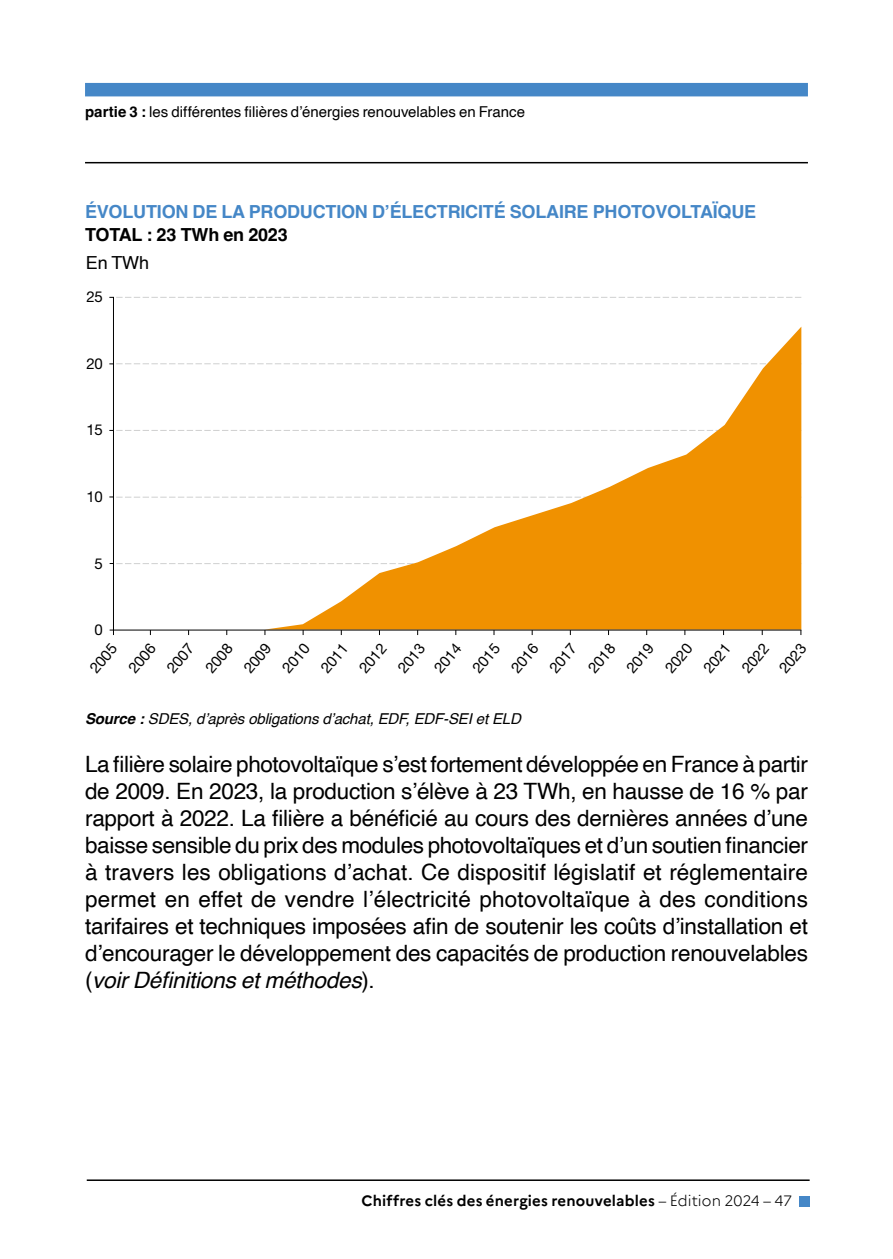
<style>
.page{position:relative;width:893px;height:1259px;background:#fff}
.page>*{position:absolute;margin:0;border:0;box-sizing:border-box;transform-origin:0 0}
.t1{font:22.5px/27px "Helvetica";letter-spacing:-.01em;color:#000;text-align:justify}
.t2{font:700 18px "Helvetica";letter-spacing:-.01em;color:#4587c7}
.t3{font:700 18px "Helvetica";letter-spacing:-.01em;color:#000}
.t4{font:18px "Helvetica";color:#000}
.t5{font:15px "Helvetica Neue LT Std";letter-spacing:-.01em;color:#000}
.t6{font:15px "Helvetica";color:#000}
.t7{font:italic 15px "Helvetica";letter-spacing:-.01em;color:#000}
.t8{font:700 15px "Marianne";letter-spacing:.015em;color:#000}
.s1{font-weight:700}
.s2{font-style:italic}
.s3{font-weight:300}
</style>
<div class="page">
<div style="left:85px;top:83px;width:723px;height:13px;background:#4587c7"></div>
<hr style="left:85px;top:162px;width:723px;height:1px;background:#000">
<hr style="left:87px;top:1179px;width:723px;height:2px;background:#000">
<div style="left:799px;top:1195px;width:11px;height:11px;background:#4587c7"></div>
<svg style="left:110px;top:563px;width:154px;height:1px"></svg>
<svg style="left:109px;top:496px;width:155px;height:2px"></svg>
<svg style="left:109px;top:430px;width:155px;height:1px"></svg>
<svg style="left:109px;top:363px;width:155px;height:1px"></svg>
<svg style="left:109px;top:297px;width:692px;height:1px"></svg>
<hr style="left:113px;top:297px;width:1px;height:338px;background:#000">
<svg style="left:266px;top:327px;width:535px;height:302px"></svg>
<hr style="left:110px;top:629px;width:691px;height:1px;background:#000">
<p class="t6" style="left:85px;top:100px;width:442px"><span class="s1">partie 3 :</span> les différentes filières d’énergies renouvelables en France</p>
<p class="t2" style="left:85px;top:201px;width:673px">ÉVOLUTION DE LA PRODUCTION DʼÉLECTRICITÉ SOLAIRE PHOTOVOLTAÏQUE</p>
<p class="t3" style="left:85px;top:223px;width:204px">TOTAL : 23 TWh en 2023</p>
<p class="t4" style="left:86px;top:249px;width:65px">En TWh</p>
<p class="t5" style="left:86px;top:288px;width:18px">25</p>
<p class="t5" style="left:86px;top:354px;width:18px">20</p>
<p class="t5" style="left:86px;top:421px;width:18px">15</p>
<p class="t5" style="left:86px;top:488px;width:18px">10</p>
<p class="t5" style="left:95px;top:554px;width:10px">5</p>
<p class="t5" style="left:95px;top:621px;width:10px">0</p>
<p class="t5" style="left:86px;top:665px;width:35px;rotate:-50deg">2005</p>
<p class="t5" style="left:124px;top:665px;width:35px;rotate:-50deg">2006</p>
<p class="t5" style="left:163px;top:665px;width:35px;rotate:-50deg">2007</p>
<p class="t5" style="left:201px;top:665px;width:35px;rotate:-50deg">2008</p>
<p class="t5" style="left:240px;top:665px;width:35px;rotate:-50deg">2009</p>
<p class="t5" style="left:278px;top:665px;width:35px;rotate:-50deg">2010</p>
<p class="t5" style="left:317px;top:665px;width:35px;rotate:-50deg">2011</p>
<p class="t5" style="left:355px;top:665px;width:35px;rotate:-50deg">2012</p>
<p class="t5" style="left:394px;top:665px;width:35px;rotate:-50deg">2013</p>
<p class="t5" style="left:430px;top:665px;width:35px;rotate:-50deg">2014</p>
<p class="t5" style="left:469px;top:665px;width:35px;rotate:-50deg">2015</p>
<p class="t5" style="left:507px;top:665px;width:35px;rotate:-50deg">2016</p>
<p class="t5" style="left:546px;top:665px;width:35px;rotate:-50deg">2017</p>
<p class="t5" style="left:584px;top:665px;width:35px;rotate:-50deg">2018</p>
<p class="t5" style="left:623px;top:665px;width:35px;rotate:-50deg">2019</p>
<p class="t5" style="left:661px;top:665px;width:35px;rotate:-50deg">2020</p>
<p class="t5" style="left:699px;top:665px;width:35px;rotate:-50deg">2021</p>
<p class="t5" style="left:738px;top:665px;width:35px;rotate:-50deg">2022</p>
<p class="t5" style="left:775px;top:665px;width:35px;rotate:-50deg">2023</p>
<p class="t7" style="left:85px;top:707px;width:437px"><span class="s1">Source :</span> SDES, d’après obligations d’achat, EDF, EDF-SEI et ELD</p>
<p class="t1" style="left:85px;top:751px;width:724px">La filière solaire photovoltaïque s’est fortement développée en France à partir de 2009. En 2023, la production s’élève à 23 TWh, en hausse de 16 % par rapport à 2022. La filière a bénéficié au cours des dernières années d’une baisse sensible du prix des modules photovoltaïques et d’un soutien financier à travers les obligations d’achat. Ce dispositif législatif et réglementaire permet en effet de vendre l’électricité photovoltaïque à des conditions tarifaires et techniques imposées afin de soutenir les coûts d’installation et d’encourager le développement des capacités de production renouvelables (<span class="s2">voir Définitions et méthodes</span>).</p>
<p class="t8" style="left:362px;top:1189px;width:432px">Chiffres clés des énergies renouvelables <span class="s3">– Édition 2024 – 47</span></p>
</div>
